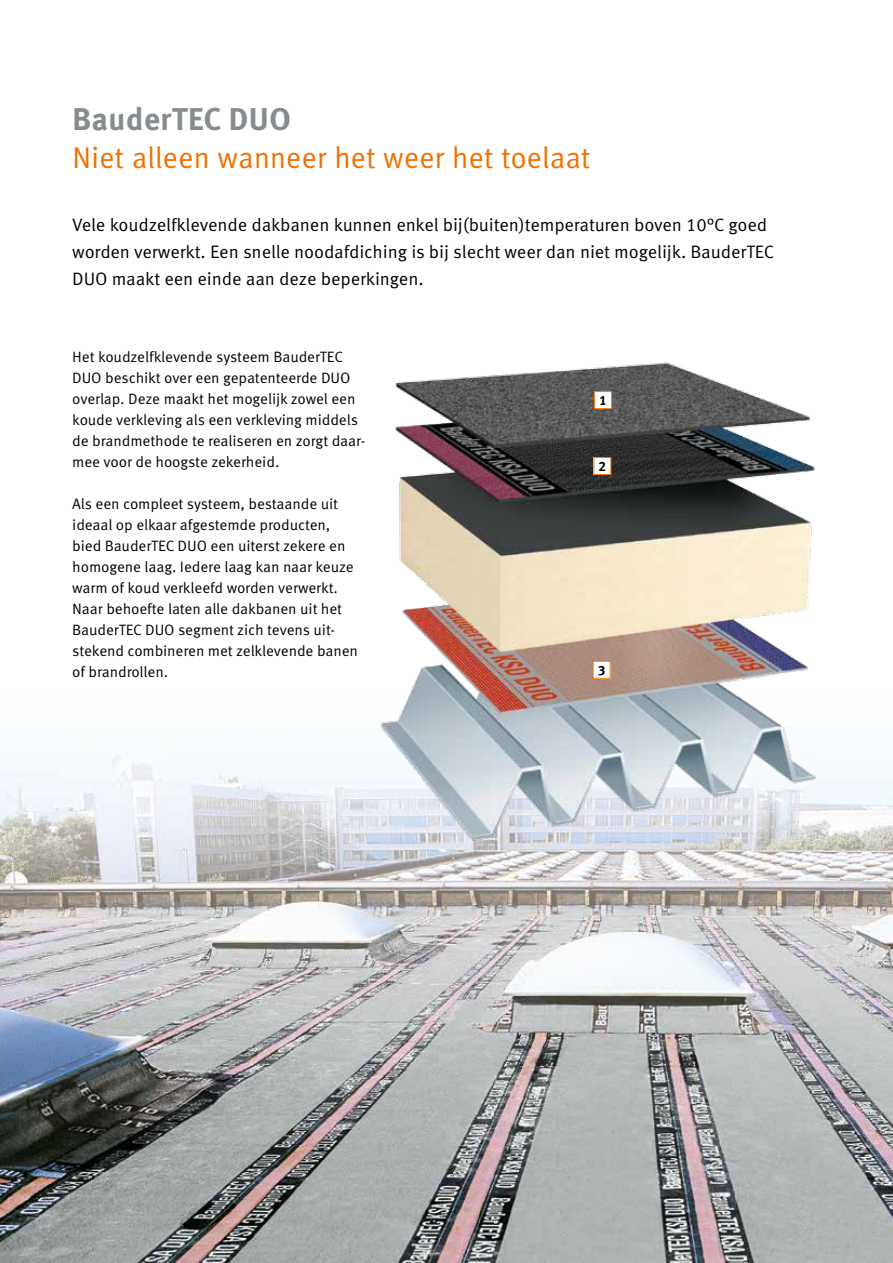
<style>
.page{position:relative;width:893px;height:1263px;background:#fff}
.page>*{position:absolute;margin:0;border:0;box-sizing:border-box;transform-origin:0 0}
.t1{font:700 31.5px "Meta Correspondence Pro";color:#878c8f}
.t2{font:30px "Meta Correspondence Pro";letter-spacing:-.01em;color:#ee7203}
.t3{font:18px/27px "Meta Correspondence Pro";letter-spacing:-.01em;color:#000}
.t4{font:15px/21px "Meta Correspondence Pro";letter-spacing:-.01em;color:#000}
.t5{font:700 13.5px "Meta Correspondence Pro";color:#000}
</style>
<div class="page">
<img style="left:0;top:753px;width:893px;height:510px">
<img style="left:378px;top:362px;width:442px;height:482px">
<div style="left:595px;top:392px;width:17px;height:17px;background:#fff"></div>
<div style="left:594px;top:391px;width:18px;height:18px;border:1px solid #ee7203"></div>
<div style="left:594px;top:457px;width:17px;height:17px;background:#fff"></div>
<div style="left:593px;top:457px;width:18px;height:18px;border:1px solid #ee7203"></div>
<div style="left:593px;top:661px;width:17px;height:17px;background:#fff"></div>
<div style="left:593px;top:661px;width:17px;height:18px;border:1px solid #ee7203"></div>
<h1 class="t1" style="left:72px;top:94px;width:220px">BauderTEC DUO</h1>
<h2 class="t2" style="left:72px;top:134px;width:520px">Niet alleen wanneer het weer het toelaat</h2>
<p class="t3" style="left:72px;top:210px;width:703px">Vele koudzelfklevende dakbanen kunnen enkel bij(buiten)temperaturen boven 10°C goed worden verwerkt. Een snelle noodafdiching is bij slecht weer dan niet mogelijk. BauderTEC<br>DUO maakt een einde aan deze beperkingen.</p>
<p class="t4" style="left:72px;top:345px;width:295px">Het koudzelfklevende systeem BauderTEC DUO beschikt over een gepatenteerde DUO overlap. Deze maakt het mogelijk zowel een koude verkleving als een verkleving middels de brandmethode te realiseren en zorgt daar&shy;mee voor de hoogste zekerheid.</p>
<p class="t4" style="left:72px;top:492px;width:287px">Als een compleet systeem, bestaande uit ideaal op elkaar afgestemde producten, bied BauderTEC DUO een uiterst zekere en homogene laag. Iedere laag kan naar keuze warm of koud verkleefd worden verwerkt.<br>Naar behoefte laten alle dakbanen uit het BauderTEC DUO segment zich tevens uit&shy;stekend combineren met zelklevende banen of brandrollen.</p>
<p class="t5" style="left:599px;top:390px;width:9px">1</p>
<p class="t5" style="left:598px;top:456px;width:9px">2</p>
<p class="t5" style="left:598px;top:660px;width:9px">3</p>
</div>
